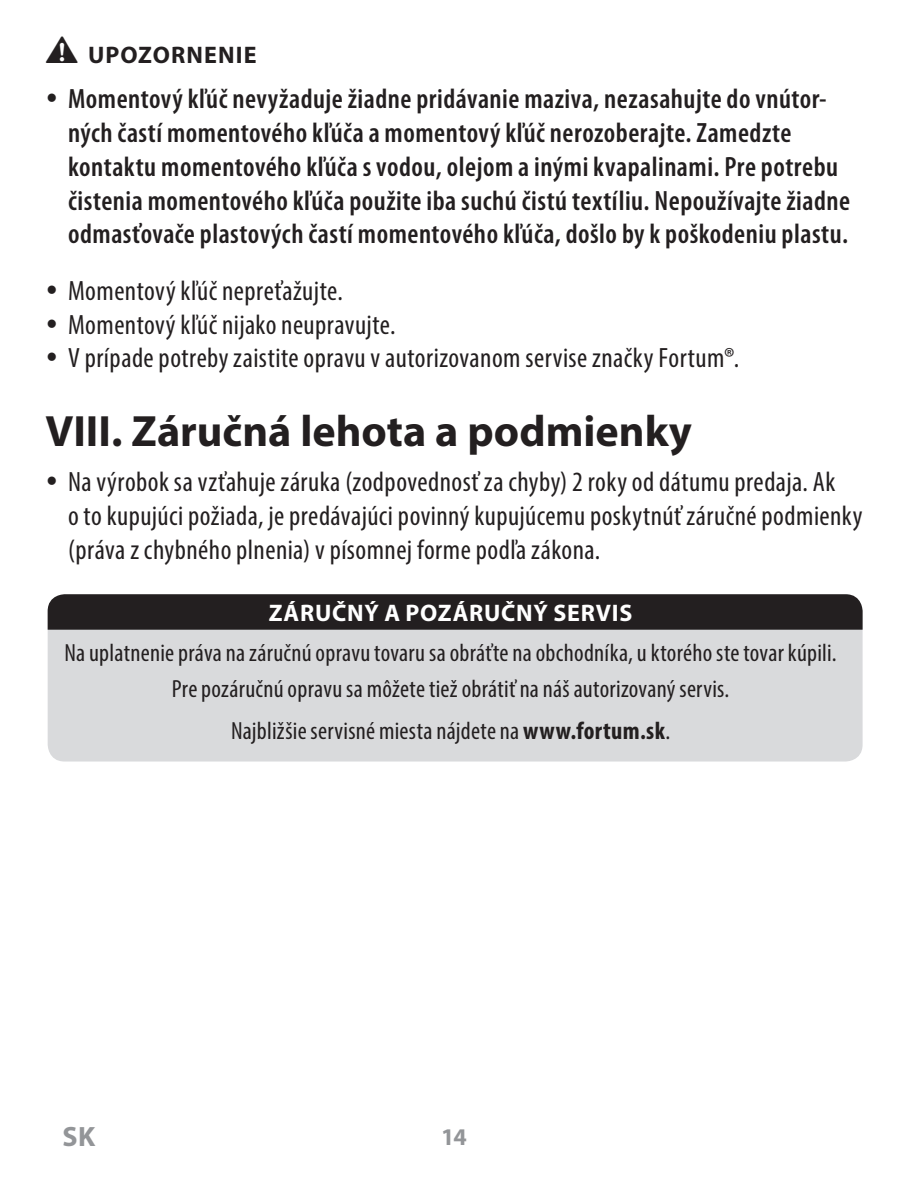
<style>
.page{position:relative;width:908px;height:1191px;background:#fff}
.page>*{position:absolute;margin:0;border:0;box-sizing:border-box;transform-origin:0 0}
.t1{font:700 44px "Myriad Pro";color:#231f20}
.t2{font:600 condensed 28px/33.6px "Myriad Pro";letter-spacing:.02em;color:#231f20}
.t3{font:condensed 28px/33.6px "Myriad Pro";letter-spacing:.015em;color:#231f20}
.t4{font:700 28px "Myriad Pro";color:#939598}
.t5{font:condensed 24.8px/36.4px "Myriad Pro";letter-spacing:.01em;color:#231f20;text-align:center}
.t6{font:700 24px "Myriad Pro";letter-spacing:.03em;color:#fff}
.t7{font:700 24px "Myriad Pro";color:#231f20}
.t8{font:700 24px "Myriad Pro";color:#939598}
.s1{font-weight:700}
</style>
<div class="page">
<div style="left:48px;top:629px;width:814px;height:132px;background:#d9dadc"></div>
<div style="left:48px;top:594px;width:814px;height:35px;background:#231f20"></div>
<p class="t7" style="left:46px;top:40px;width:92px">• Upozo</p>
<p class="t7" style="left:171px;top:40px;width:87px">rnenie</p>
<p class="t2" style="left:68px;top:83px;width:783px">Momentový kľúč nevyžaduje žiadne pridávanie maziva, nezasahujte do vnútor&shy;ných častí momentového kľúča a momentový kľúč nerozoberajte. Zamedzte kontaktu momentového kľúča s vodou, olejom a inými kvapalinami. Pre potrebu čistenia momentového kľúča použite iba suchú čistú textíliu. Nepoužívajte žiadne odmasťovače plastových častí momentového kľúča, došlo by k poškodeniu plastu.</p>
<p class="t3" style="left:68px;top:273px;width:672px">Momentový kľúč nepreťažujte.<br>Momentový kľúč nijako neupravujte.<br>V prípade potreby zaistite opravu v autorizovanom servise značky Fortum®.</p>
<h1 class="t1" style="left:45px;top:403px;width:647px">VIII. Záručná lehota a podmienky</h1>
<p class="t3" style="left:68px;top:465px;width:795px">Na výrobok sa vzťahuje záruka (zodpovednosť za chyby) 2 roky od dátumu predaja. Ak<br>o to kupujúci požiada, je predávajúci povinný kupujúcemu poskytnúť záručné podmienky (práva z chybného plnenia) v písomnej forme podľa zákona.</p>
<p class="t6" style="left:268px;top:597px;width:365px">ZÁRUČNÝ A POZÁRUČNÝ SERVIS</p>
<p class="t5" style="left:64px;top:634px;width:773px">Na uplatnenie práva na záručnú opravu tovaru sa obráťte na obchodníka, u ktorého ste tovar kúpili.<br>Pre pozáručnú opravu sa môžete tiež obrátiť na náš autorizovaný servis.</p>
<p class="t5" style="left:231px;top:712px;width:440px">Najbližšie servisné miesta nájdete na <span class="s1">www.fortum.sk</span>.</p>
<p class="t4" style="left:62px;top:1118px;width:33px">SK</p>
<p class="t8" style="left:441px;top:1121px;width:27px">14</p>
</div>
